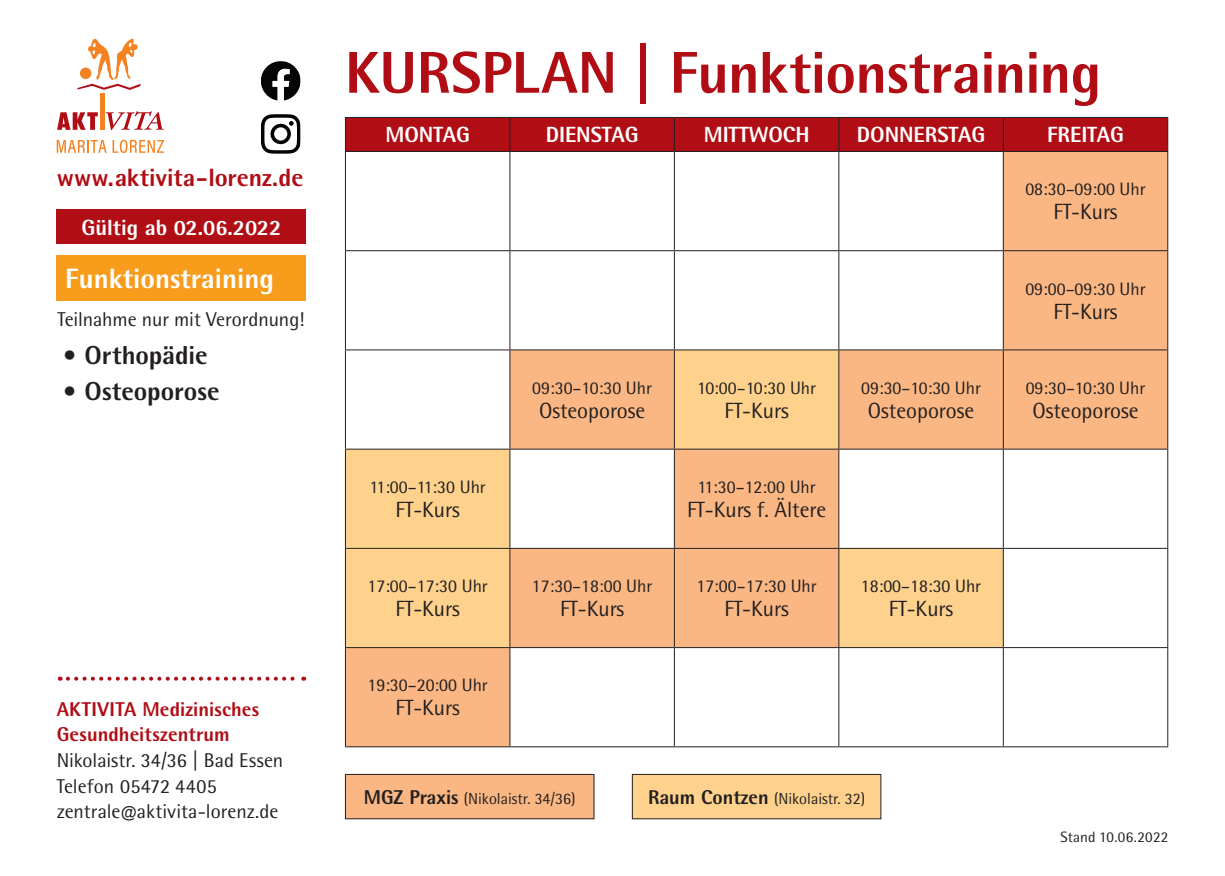
<style>
.page{position:relative;width:1225px;height:876px;background:#fff}
.page>*{position:absolute;margin:0;border:0;box-sizing:border-box;transform-origin:0 0}
.t1{font:800 59px "Rotis Semi Sans Std";letter-spacing:-.005em;color:#b00d15}
.t2{font:800 28px "Rotis Semi Sans Std";color:#fff}
.t3{font:800 26px "Rotis Semi Sans Std";color:#231f20}
.t4{font:800 25px "Rotis Semi Sans Std";color:#b00d15}
.t5{font:22px "Rotis Semi Sans Std";color:#231f20}
.t6{font:800 22px "Rotis Semi Sans Std";letter-spacing:-.005em;color:#fff}
.t7{font:20px/25.8px "Rotis Semi Sans Std";color:#231f20}
.t8{font:800 20px/25.4px "Rotis Semi Sans Std";letter-spacing:.005em;color:#b00d15}
.t9{font:18px "Rotis Semi Sans Std";color:#231f20}
.t10{font:16px "Rotis Semi Sans Std";color:#231f20}
.t11{font:15px "Rotis Semi Sans Std";letter-spacing:.015em;color:#231f20}
.s1{font-weight:800;font-size:20px}
</style>
<div class="page">
<div style="left:346px;top:118px;width:821px;height:33px;background:#b00d15"></div>
<svg style="left:346px;top:152px;width:821px;height:594px"></svg>
<svg style="left:346px;top:350px;width:656px;height:297px"></svg>
<svg style="left:675px;top:648px;width:327px;height:98px"></svg>
<hr style="left:345px;top:117px;width:165px;height:1px;background:#231f20">
<hr style="left:345px;top:118px;width:1px;height:33px;background:#231f20">
<hr style="left:510px;top:117px;width:164px;height:1px;background:#231f20">
<hr style="left:509px;top:118px;width:1px;height:33px;background:#231f20">
<hr style="left:674px;top:117px;width:165px;height:1px;background:#231f20">
<hr style="left:674px;top:118px;width:1px;height:33px;background:#231f20">
<hr style="left:839px;top:117px;width:164px;height:1px;background:#231f20">
<hr style="left:838px;top:118px;width:1px;height:33px;background:#231f20">
<hr style="left:1003px;top:117px;width:165px;height:1px;background:#231f20">
<hr style="left:1002px;top:118px;width:1px;height:33px;background:#231f20">
<hr style="left:1167px;top:118px;width:1px;height:33px;background:#231f20">
<hr style="left:345px;top:151px;width:165px;height:1px;background:#231f20">
<hr style="left:345px;top:152px;width:1px;height:98px;background:#231f20">
<hr style="left:510px;top:151px;width:164px;height:1px;background:#231f20">
<hr style="left:509px;top:152px;width:1px;height:98px;background:#231f20">
<hr style="left:674px;top:151px;width:165px;height:1px;background:#231f20">
<hr style="left:674px;top:152px;width:1px;height:98px;background:#231f20">
<hr style="left:839px;top:151px;width:164px;height:1px;background:#231f20">
<hr style="left:838px;top:152px;width:1px;height:98px;background:#231f20">
<hr style="left:1003px;top:151px;width:165px;height:1px;background:#231f20">
<hr style="left:1002px;top:152px;width:1px;height:98px;background:#231f20">
<hr style="left:1167px;top:152px;width:1px;height:98px;background:#231f20">
<hr style="left:345px;top:250px;width:165px;height:1px;background:#231f20">
<hr style="left:345px;top:251px;width:1px;height:98px;background:#231f20">
<hr style="left:510px;top:250px;width:164px;height:1px;background:#231f20">
<hr style="left:509px;top:251px;width:1px;height:98px;background:#231f20">
<hr style="left:674px;top:250px;width:165px;height:1px;background:#231f20">
<hr style="left:674px;top:251px;width:1px;height:98px;background:#231f20">
<hr style="left:839px;top:250px;width:164px;height:1px;background:#231f20">
<hr style="left:838px;top:251px;width:1px;height:98px;background:#231f20">
<hr style="left:1003px;top:250px;width:165px;height:1px;background:#231f20">
<hr style="left:1002px;top:251px;width:1px;height:98px;background:#231f20">
<hr style="left:1167px;top:251px;width:1px;height:98px;background:#231f20">
<hr style="left:345px;top:349px;width:165px;height:1px;background:#231f20">
<hr style="left:345px;top:350px;width:1px;height:99px;background:#231f20">
<hr style="left:510px;top:349px;width:164px;height:1px;background:#231f20">
<hr style="left:509px;top:350px;width:1px;height:99px;background:#231f20">
<hr style="left:674px;top:349px;width:165px;height:1px;background:#231f20">
<hr style="left:674px;top:350px;width:1px;height:99px;background:#231f20">
<hr style="left:839px;top:349px;width:164px;height:1px;background:#231f20">
<hr style="left:838px;top:350px;width:1px;height:99px;background:#231f20">
<hr style="left:1003px;top:349px;width:165px;height:1px;background:#231f20">
<hr style="left:1002px;top:350px;width:1px;height:99px;background:#231f20">
<hr style="left:1167px;top:350px;width:1px;height:99px;background:#231f20">
<hr style="left:345px;top:449px;width:165px;height:1px;background:#231f20">
<hr style="left:345px;top:450px;width:1px;height:98px;background:#231f20">
<hr style="left:510px;top:449px;width:164px;height:1px;background:#231f20">
<hr style="left:509px;top:450px;width:1px;height:98px;background:#231f20">
<hr style="left:674px;top:449px;width:165px;height:1px;background:#231f20">
<hr style="left:674px;top:450px;width:1px;height:98px;background:#231f20">
<hr style="left:839px;top:449px;width:164px;height:1px;background:#231f20">
<hr style="left:838px;top:450px;width:1px;height:98px;background:#231f20">
<hr style="left:1003px;top:449px;width:165px;height:1px;background:#231f20">
<hr style="left:1002px;top:450px;width:1px;height:98px;background:#231f20">
<hr style="left:1167px;top:450px;width:1px;height:98px;background:#231f20">
<hr style="left:345px;top:548px;width:165px;height:1px;background:#231f20">
<hr style="left:345px;top:549px;width:1px;height:98px;background:#231f20">
<hr style="left:510px;top:548px;width:164px;height:1px;background:#231f20">
<hr style="left:509px;top:549px;width:1px;height:98px;background:#231f20">
<hr style="left:674px;top:548px;width:165px;height:1px;background:#231f20">
<hr style="left:674px;top:549px;width:1px;height:98px;background:#231f20">
<hr style="left:839px;top:548px;width:164px;height:1px;background:#231f20">
<hr style="left:838px;top:549px;width:1px;height:98px;background:#231f20">
<hr style="left:1003px;top:548px;width:165px;height:1px;background:#231f20">
<hr style="left:1002px;top:549px;width:1px;height:98px;background:#231f20">
<hr style="left:1167px;top:549px;width:1px;height:98px;background:#231f20">
<hr style="left:345px;top:647px;width:165px;height:1px;background:#231f20">
<hr style="left:345px;top:648px;width:1px;height:98px;background:#231f20">
<hr style="left:510px;top:647px;width:164px;height:1px;background:#231f20">
<hr style="left:509px;top:648px;width:1px;height:98px;background:#231f20">
<hr style="left:674px;top:647px;width:165px;height:1px;background:#231f20">
<hr style="left:674px;top:648px;width:1px;height:98px;background:#231f20">
<hr style="left:839px;top:647px;width:164px;height:1px;background:#231f20">
<hr style="left:838px;top:648px;width:1px;height:98px;background:#231f20">
<hr style="left:1003px;top:647px;width:165px;height:1px;background:#231f20">
<hr style="left:1002px;top:648px;width:1px;height:98px;background:#231f20">
<hr style="left:1167px;top:648px;width:1px;height:98px;background:#231f20">
<hr style="left:345px;top:746px;width:165px;height:1px;background:#231f20">
<hr style="left:510px;top:746px;width:164px;height:1px;background:#231f20">
<hr style="left:674px;top:746px;width:165px;height:1px;background:#231f20">
<hr style="left:839px;top:746px;width:164px;height:1px;background:#231f20">
<hr style="left:1003px;top:746px;width:165px;height:1px;background:#231f20">
<div style="left:345px;top:774px;width:249px;height:45px;background:#fab783"></div>
<div style="left:345px;top:774px;width:249px;height:45px;border:1px solid #231f20"></div>
<div style="left:632px;top:774px;width:249px;height:45px;background:#fed28d"></div>
<div style="left:632px;top:774px;width:249px;height:45px;border:1px solid #231f20"></div>
<div style="left:57px;top:255px;width:249px;height:45px;background:#f89c1c"></div>
<div style="left:57px;top:210px;width:249px;height:34px;background:#b00d15"></div>
<svg style="left:68px;top:677px;width:236px;height:4px"></svg>
<svg style="left:261px;top:61px;width:39px;height:40px"></svg>
<svg style="left:261px;top:114px;width:39px;height:40px"></svg>
<svg style="left:57px;top:140px;width:50px;height:13px"></svg>
<svg style="left:113px;top:140px;width:51px;height:13px"></svg>
<svg style="left:77px;top:39px;width:63px;height:51px"></svg>
<div style="left:100px;top:93px;width:5px;height:37px;background:#f58220"></div>
<svg style="left:106px;top:111px;width:58px;height:19px"></svg>
<svg style="left:57px;top:112px;width:41px;height:18px"></svg>
<h3 class="t4" style="left:57px;top:161px;width:248px">www.aktivita-lorenz.de</h3>
<p class="t6" style="left:82px;top:213px;width:201px">Gültig ab 02.06.2022</p>
<h2 class="t2" style="left:65px;top:260px;width:210px">Funktionstraining</h2>
<p class="t7" style="left:57px;top:306px;width:248px">Teilnahme nur mit Verordnung!</p>
<h3 class="t3" style="left:62px;top:339px;width:147px">• Orthopädie</h3>
<h3 class="t3" style="left:62px;top:375px;width:159px">• Osteoporose</h3>
<p class="t8" style="left:57px;top:696px;width:204px">AKTIVITA Medizinisches<br>Gesundheitszentrum</p>
<p class="t7" style="left:57px;top:747px;width:228px">Nikolaistr. 34/36 | Bad Essen<br>Telefon 05472 4405 zentrale@aktivita-lorenz.de</p>
<h1 class="t1" style="left:345px;top:35px;width:758px">KURSPLAN | Funktionstraining</h1>
<p class="t6" style="left:385px;top:121px;width:86px">MONTAG</p>
<p class="t6" style="left:546px;top:121px;width:94px">DIENSTAG</p>
<p class="t6" style="left:704px;top:121px;width:107px">MITTWOCH</p>
<p class="t6" style="left:857px;top:121px;width:130px">DONNERSTAG</p>
<p class="t6" style="left:1047px;top:121px;width:78px">FREITAG</p>
<p class="t9" style="left:1025px;top:179px;width:122px">08:30–09:00 Uhr</p>
<p class="t5" style="left:1053px;top:199px;width:66px">FT-Kurs</p>
<p class="t9" style="left:369px;top:476px;width:118px">11:00–11:30 Uhr</p>
<p class="t5" style="left:395px;top:497px;width:66px">FT-Kurs</p>
<p class="t9" style="left:367px;top:575px;width:122px">17:00–17:30 Uhr</p>
<p class="t5" style="left:395px;top:596px;width:66px">FT-Kurs</p>
<p class="t9" style="left:367px;top:675px;width:122px">19:30–20:00 Uhr</p>
<p class="t5" style="left:395px;top:695px;width:66px">FT-Kurs</p>
<p class="t9" style="left:532px;top:377px;width:121px">09:30–10:30 Uhr</p>
<p class="t5" style="left:539px;top:397px;width:108px">Osteoporose</p>
<p class="t9" style="left:532px;top:575px;width:122px">17:30–18:00 Uhr</p>
<p class="t5" style="left:560px;top:596px;width:66px">FT-Kurs</p>
<p class="t9" style="left:697px;top:377px;width:121px">10:00–10:30 Uhr</p>
<p class="t5" style="left:724px;top:397px;width:66px">FT-Kurs</p>
<p class="t9" style="left:697px;top:476px;width:120px">11:30–12:00 Uhr</p>
<p class="t5" style="left:687px;top:497px;width:141px">FT-Kurs f. Ältere</p>
<p class="t9" style="left:696px;top:575px;width:122px">17:00–17:30 Uhr</p>
<p class="t5" style="left:724px;top:596px;width:66px">FT-Kurs</p>
<p class="t9" style="left:861px;top:377px;width:121px">09:30–10:30 Uhr</p>
<p class="t5" style="left:868px;top:397px;width:108px">Osteoporose</p>
<p class="t9" style="left:861px;top:575px;width:122px">18:00–18:30 Uhr</p>
<p class="t5" style="left:889px;top:596px;width:66px">FT-Kurs</p>
<p class="t10" style="left:364px;top:789px;width:213px"><span class="s1">MGZ Praxis</span> (Nikolaistr. 34/36)</p>
<p class="t10" style="left:648px;top:789px;width:219px"><span class="s1">Raum Contzen</span> (Nikolaistr. 32)</p>
<p class="t9" style="left:1025px;top:278px;width:122px">09:00–09:30 Uhr</p>
<p class="t5" style="left:1053px;top:298px;width:66px">FT-Kurs</p>
<p class="t9" style="left:1025px;top:377px;width:121px">09:30–10:30 Uhr</p>
<p class="t5" style="left:1032px;top:397px;width:108px">Osteoporose</p>
<p class="t11" style="left:1060px;top:828px;width:109px">Stand 10.06.2022</p>
</div>
